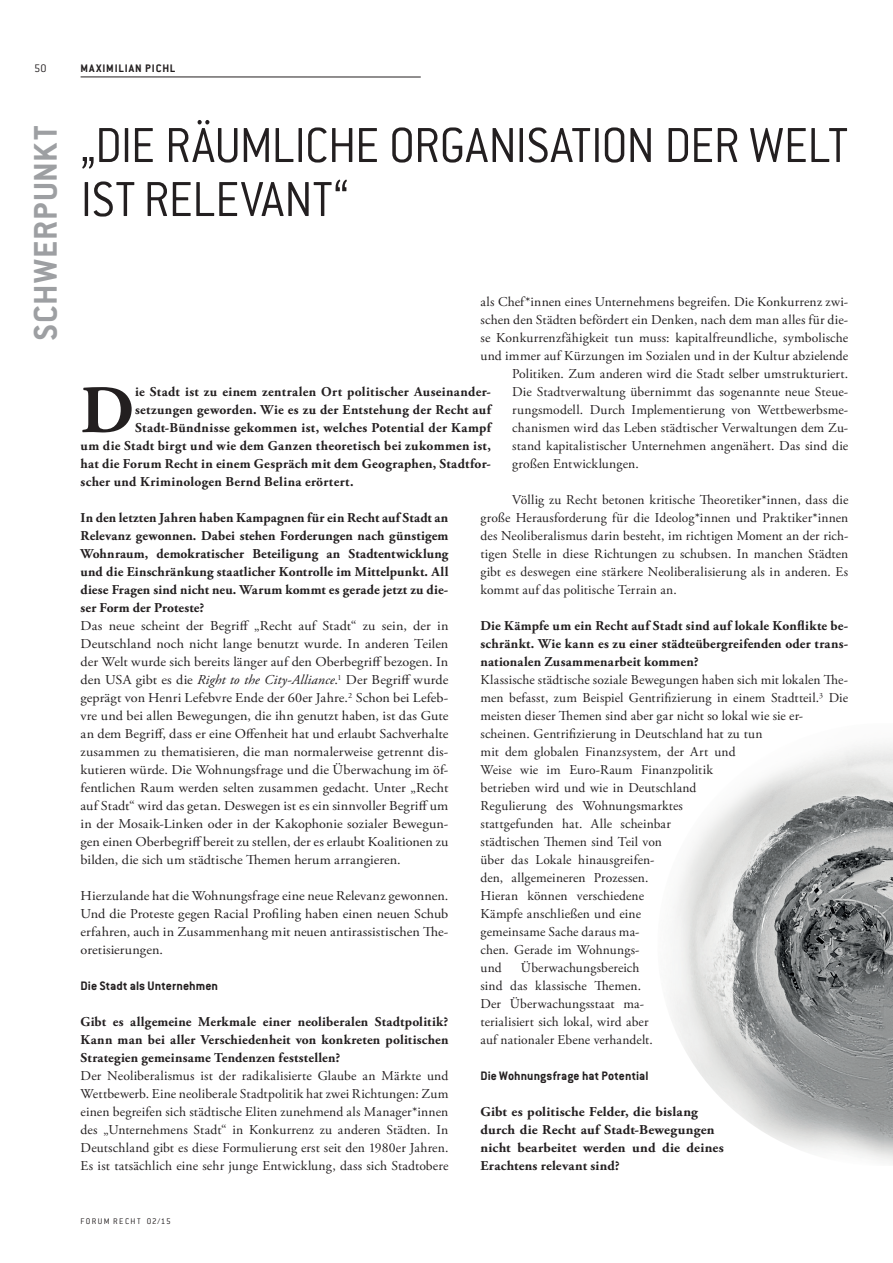
<style>
.page{position:relative;width:893px;height:1263px;background:#fff}
.page>*{position:absolute;margin:0;border:0;box-sizing:border-box;transform-origin:0 0}
.t1{font:700 67.8px "Adobe Garamond Pro";color:#231f20}
.t2{font:300 54px "Conduit ITC";letter-spacing:-.015em;color:#231f20;scale:.95 1}
.t3{font:700 36px "Conduit ITC";letter-spacing:.025em;color:#9d9fa2}
.t4{font:13.5px/18px "Adobe Garamond Pro";letter-spacing:.01em;color:#231f20;text-align:justify}
.t5{font:13.5px/18px "Adobe Garamond Pro";letter-spacing:.01em;color:#231f20;text-align:justify;scale:1.05 1}
.t6{font:700 13.5px/18px "Adobe Garamond Pro";letter-spacing:.02em;color:#231f20;text-align:justify}
.t7{font:700 13.5px/18px "Adobe Garamond Pro";letter-spacing:.02em;color:#231f20;scale:1.04 1}
.t8{font:700 13.5px "Conduit ITC";letter-spacing:.005em;color:#231f20}
.t9{font:700 12px "Conduit ITC";letter-spacing:.085em;color:#231f20}
.t10{font:300 12px "Conduit ITC";color:#231f20}
.t11{font:300 9px "Conduit ITC";letter-spacing:.155em;color:#231f20}
.s1{font-style:italic}
</style>
<div class="page">
<hr style="left:81px;top:77px;width:340px;height:1px;background:#231f20">
<img style="left:670px;top:743px;width:223px;height:421px">
<p class="t10" style="left:34px;top:61px;width:14px">50</p>
<p class="t9" style="left:81px;top:61px;width:29px">Maximilian</p>
<p class="t9" style="left:145px;top:61px;width:25px">Pichl</p>
<h3 class="t3" style="left:24px;top:341px;width:216px;rotate:-90deg">SCHWERPUNKT</h3>
<h2 class="t2" style="left:81px;top:112px;width:166px">„DIE RÄUMLICHE</h2>
<h2 class="t2" style="left:389px;top:112px;width:50px">ORGANISATION</h2>
<h2 class="t2" style="left:664px;top:112px;width:148px">DER WELT</h2>
<h2 class="t2" style="left:80px;top:166px;width:92px">IST RELEVANT</h2>
<h2 class="t2" style="left:333px;top:166px;width:17px">“</h2>
<p class="t4" style="left:480px;top:293px;width:369px">als Chef*innen eines Unternehmens begreifen. Die Konkurrenz zwi-</p>
<p class="t4" style="left:480px;top:311px;width:369px">schen den Städten befördert ein Denken, nach dem man alles für die-</p>
<p class="t4" style="left:480px;top:329px;width:369px">se Konkurrenzfähigkeit tun muss: kapitalfreundliche, symbolische</p>
<p class="t4" style="left:480px;top:347px;width:369px">und immer auf Kürzungen im Sozialen und in der Kultur abzielende</p>
<p class="t4" style="left:512px;top:365px;width:338px">Politiken. Zum anderen wird die Stadt selber umstrukturiert.</p>
<p class="t4" style="left:512px;top:383px;width:338px">Die Stadtverwaltung übernimmt das sogenannte neue Steue-</p>
<p class="t4" style="left:512px;top:401px;width:338px">rungsmodell. Durch Implementierung von Wettbewerbsme-</p>
<p class="t4" style="left:512px;top:419px;width:338px">chanismen wird das Leben städtischer Verwaltungen dem Zu-</p>
<p class="t4" style="left:512px;top:437px;width:338px">stand kapitalistischer Unternehmen angenähert. Das sind die</p>
<p class="t4" style="left:512px;top:455px;width:128px">großen Entwicklungen.</p>
<p class="t4" style="left:480px;top:491px;width:369px;text-indent:32px">Völlig zu Recht betonen kritische Theoretiker*innen, dass die große Herausforderung für die Ideolog*innen und Praktiker*innen des Neoliberalismus darin besteht, im richtigen Moment an der rich&shy;tigen Stelle in diese Richtungen zu schubsen. In manchen Städten gibt es deswegen eine stärkere Neoliberalisierung als in anderen. Es kommt auf das politische Terrain an.</p>
<p class="t6" style="left:480px;top:617px;width:369px">Die Kämpfe um ein Recht auf Stadt sind auf lokale Konflikte be&shy;schränkt. Wie kann es zu einer städteübergreifenden oder trans&shy;nationalen Zusammenarbeit kommen?</p>
<p class="t4" style="left:480px;top:671px;width:369px;text-align:left">Klassische städtische soziale Bewegungen haben sich mit lokalen The&shy;men befasst, zum Beispiel Gentrifizierung in einem Stadtteil.<sup>3</sup> Die meisten dieser Themen sind aber gar nicht so lokal wie sie er&shy;scheinen. Gentrifizierung in Deutschland hat zu tun<br>mit dem globalen Finanzsystem, der Art und<br>Weise wie im Euro-Raum Finanzpolitik<br>betrieben wird und wie in Deutschland<br>Regulierung des Wohnungsmarktes<br>stattgefunden hat. Alle scheinbar<br>städtischen Themen sind Teil von<br>über das Lokale hinausgreifen-<br>den, allgemeineren Prozessen.<br>Hieran können verschiedene<br>Kämpfe anschließen und eine<br>gemeinsame Sache daraus ma-<br>chen. Gerade im Wohnungs-<br>und</p>
<h1 class="t1" style="left:81px;top:371px;width:55px">D</h1>
<p class="t6" style="left:135px;top:383px;width:357px">ie Stadt ist zu einem zentralen Ort politischer Auseinander-</p>
<p class="t6" style="left:135px;top:401px;width:357px">setzungen geworden. Wie es zu der Entstehung der Recht auf</p>
<p class="t6" style="left:135px;top:419px;width:357px">Stadt-Bündnisse gekommen ist, welches Potential der Kampf</p>
<p class="t6" style="left:81px;top:437px;width:412px">um die Stadt birgt und wie dem Ganzen theoretisch bei zukommen ist,</p>
<p class="t6" style="left:81px;top:455px;width:412px">hat die Forum Recht in einem Gespräch mit dem Geographen, Stadtfor-</p>
<p class="t6" style="left:81px;top:473px;width:275px">scher und Kriminologen Bernd Belina erörtert.</p>
<p class="t6" style="left:81px;top:509px;width:369px">In den letzten Jahren haben Kampagnen für ein Recht auf Stadt an Relevanz gewonnen. Dabei stehen Forderungen nach günstigem Wohnraum, demokratischer Beteiligung an Stadtentwicklung und die Einschränkung staatlicher Kontrolle im Mittelpunkt. All diese Fragen sind nicht neu. Warum kommt es gerade jetzt zu die&shy;ser Form der Proteste?</p>
<p class="t5" style="left:81px;top:617px;width:352px">Das neue scheint der Begriff „Recht auf Stadt“ zu sein, der in Deutschland noch nicht lange benutzt wurde. In anderen Teilen der Welt wurde sich bereits länger auf den Oberbegriff bezogen. In den USA gibt es die <span class="s1">Right to the City-Alliance</span>.<sup>1</sup> Der Begriff wurde geprägt von Henri Lefebvre Ende der 60er Jahre.<sup>2</sup> Schon bei Lefeb&shy;vre und bei allen Bewegungen, die ihn genutzt haben, ist das Gute an dem Begriff, dass er eine Offenheit hat und erlaubt Sachverhalte zusammen zu thematisieren, die man normalerweise getrennt dis&shy;kutieren würde. Die Wohnungsfrage und die Überwachung im öf&shy;fentlichen Raum werden selten zusammen gedacht. Unter „Recht auf Stadt“ wird das getan. Deswegen ist es ein sinnvoller Begriff um in der Mosaik-Linken oder in der Kakophonie sozialer Bewegun&shy;gen einen Oberbegriff bereit zu stellen, der es erlaubt Koalitionen zu bilden, die sich um städtische Themen herum arrangieren.</p>
<p class="t5" style="left:81px;top:887px;width:352px">Hierzulande hat die Wohnungsfrage eine neue Relevanz gewonnen.<br>Und die Proteste gegen Racial Profiling haben einen neuen Schub erfahren, auch in Zusammenhang mit neuen antirassistischen The&shy;oretisierungen.</p>
<p class="t8" style="left:81px;top:978px;width:139px">Die Stadt als Unternehmen</p>
<p class="t6" style="left:81px;top:1013px;width:369px">Gibt es allgemeine Merkmale einer neoliberalen Stadtpolitik?<br>Kann man bei aller Verschiedenheit von konkreten politischen Strategien gemeinsame Tendenzen feststellen?</p>
<p class="t4" style="left:81px;top:1067px;width:369px">Der Neoliberalismus ist der radikalisierte Glaube an Märkte und Wettbewerb. Eine neoliberale Stadtpolitik hat zwei Richtungen: Zum einen begreifen sich städtische Eliten zunehmend als Manager*innen des „Unternehmens Stadt“ in Konkurrenz zu anderen Städten. In Deutschland gibt es diese Formulierung erst seit den 1980er Jahren.<br>Es ist tatsächlich eine sehr junge Entwicklung, dass sich Stadtobere</p>
<p class="t4" style="left:480px;top:959px;width:174px;text-align:left;text-indent:40px">Überwachungsbereich sind das klassische Themen.<br>Der Überwachungsstaat ma&shy;terialisiert sich lokal, wird aber auf nationaler Ebene verhandelt.</p>
<p class="t8" style="left:480px;top:1068px;width:169px">Die Wohnungsfrage hat Potential</p>
<p class="t7" style="left:480px;top:1103px;width:235px">Gibt es politische Felder, die bislang durch die Recht auf Stadt-Bewegungen nicht bearbeitet werden und die deines Erachtens relevant sind?</p>
<p class="t11" style="left:81px;top:1216px;width:92px">FORUM RECHT 02/15</p>
</div>
